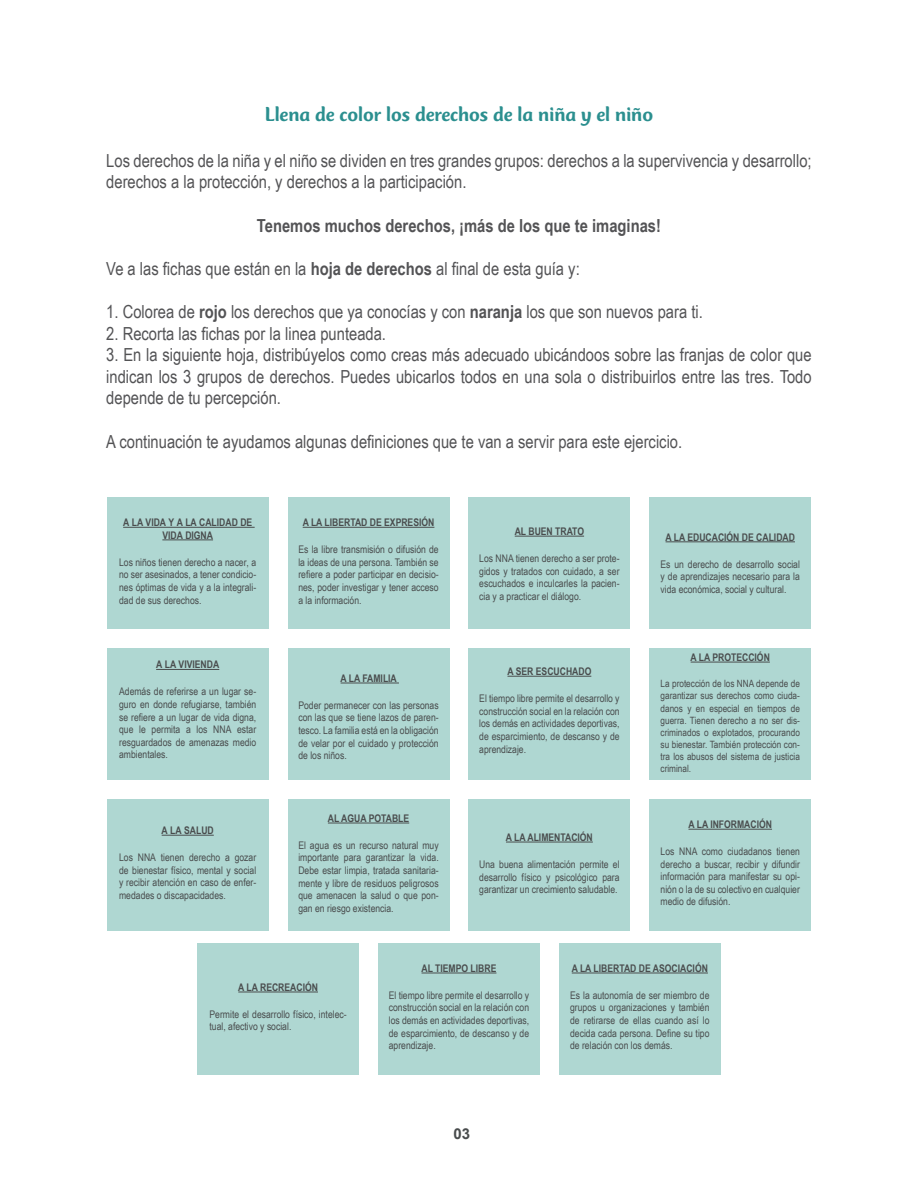
<style>
.page{position:relative;width:918px;height:1188px;background:#fff}
.page>*{position:absolute;margin:0;border:0;box-sizing:border-box;transform-origin:0 0}
.t1{font:500 21px "CT Mercurius Std";color:#2b8f8f}
.t2{font:18px/21.6px "Arial Narrow";color:#535355}
.t3{font:700 18px "Arial Narrow";color:#535355}
.t4{font:700 15px "Arial";color:#494c4d}
.t5{font:10.5px/12.6px "Arial Narrow";color:#494c4d;text-align:justify}
.t6{font:700 10.5px/12.6px "Arial Narrow";color:#494c4d;text-align:center}
.t7{font:10.05px/12px "Arial Narrow";color:#494c4d;text-align:justify}
.s1{font-weight:700}
</style>
<div class="page">
<div style="left:107px;top:498px;width:161px;height:131px;background:#afd7d2"></div>
<div style="left:288px;top:498px;width:161px;height:131px;background:#afd7d2"></div>
<div style="left:469px;top:498px;width:161px;height:131px;background:#afd7d2"></div>
<div style="left:650px;top:498px;width:161px;height:131px;background:#afd7d2"></div>
<div style="left:107px;top:648px;width:161px;height:132px;background:#afd7d2"></div>
<div style="left:288px;top:648px;width:161px;height:132px;background:#afd7d2"></div>
<div style="left:469px;top:648px;width:161px;height:132px;background:#afd7d2"></div>
<div style="left:650px;top:648px;width:161px;height:132px;background:#afd7d2"></div>
<div style="left:107px;top:799px;width:161px;height:131px;background:#afd7d2"></div>
<div style="left:288px;top:799px;width:161px;height:131px;background:#afd7d2"></div>
<div style="left:469px;top:799px;width:161px;height:131px;background:#afd7d2"></div>
<div style="left:650px;top:799px;width:161px;height:131px;background:#afd7d2"></div>
<div style="left:197px;top:944px;width:162px;height:131px;background:#afd7d2"></div>
<div style="left:378px;top:944px;width:162px;height:131px;background:#afd7d2"></div>
<div style="left:559px;top:944px;width:162px;height:131px;background:#afd7d2"></div>
<hr style="left:123px;top:527px;width:132px;height:1px;background:#494c4d">
<hr style="left:162px;top:539px;width:51px;height:1px;background:#494c4d">
<hr style="left:156px;top:669px;width:63px;height:1px;background:#494c4d">
<hr style="left:162px;top:835px;width:52px;height:1px;background:#494c4d">
<hr style="left:303px;top:527px;width:131px;height:1px;background:#494c4d">
<hr style="left:238px;top:992px;width:80px;height:1px;background:#494c4d">
<hr style="left:341px;top:683px;width:58px;height:1px;background:#494c4d">
<hr style="left:328px;top:823px;width:81px;height:1px;background:#494c4d">
<hr style="left:422px;top:973px;width:74px;height:1px;background:#494c4d">
<hr style="left:507px;top:676px;width:84px;height:1px;background:#494c4d">
<hr style="left:515px;top:536px;width:69px;height:1px;background:#494c4d">
<hr style="left:506px;top:842px;width:87px;height:1px;background:#494c4d">
<hr style="left:666px;top:541px;width:129px;height:1px;background:#494c4d">
<hr style="left:689px;top:829px;width:83px;height:1px;background:#494c4d">
<hr style="left:572px;top:973px;width:136px;height:1px;background:#494c4d">
<hr style="left:691px;top:662px;width:79px;height:1px;background:#494c4d">
<p class="t1" style="left:265px;top:103px;width:390px">Llena de color los derechos de la niña y el niño</p>
<p class="t2" style="left:106px;top:149px;width:707px">Los derechos de la niña y el niño se dividen en tres grandes grupos: derechos a la supervivencia y desarrollo; derechos a la protección, y derechos a la participación.</p>
<p class="t3" style="left:257px;top:212px;width:406px">Tenemos muchos derechos, ¡más de los que te imaginas!</p>
<p class="t2" style="left:106px;top:257px;width:475px">Ve a las fichas que están en la <span class="s1">hoja de derechos</span> al final de esta guía y:</p>
<p class="t2" style="left:106px;top:300px;width:598px">1. Colorea de <span class="s1">rojo</span> los derechos que ya conocías y con <span class="s1">naranja</span> los que son nuevos para ti.</p>
<p class="t2" style="left:106px;top:322px;width:281px">2. Recorta las fichas por la linea punteada.</p>
<p class="t2" style="left:106px;top:343px;width:707px;text-align:justify">3. En la siguiente hoja, distribúyelos como creas más adecuado ubicándoos sobre las franjas de color que indican los 3 grupos de derechos. Puedes ubicarlos todos en una sola o distribuirlos entre las tres. Todo depende de tu percepción.</p>
<p class="t2" style="left:106px;top:430px;width:577px">A continuación te ayudamos algunas definiciones que te van a servir para este ejercicio.</p>
<p class="t6" style="left:123px;top:516px;width:131px">A LA VIDA Y A LA CALIDAD DE<br>VIDA DIGNA</p>
<p class="t5" style="left:119px;top:555px;width:139px">Los niños tienen derecho a nacer, a no ser asesinados, a tener condicio&shy;nes óptimas de vida y a la integrali&shy;dad de sus derechos.</p>
<p class="t6" style="left:156px;top:658px;width:65px">A LA VIVIENDA</p>
<p class="t5" style="left:119px;top:685px;width:139px">Además de referirse a un lugar se&shy;guro en donde refugiarse, también se refiere a un lugar de vida digna, que le permita a los NNA estar resguardados de amenazas medio ambientales.</p>
<p class="t6" style="left:162px;top:824px;width:54px">A LA SALUD</p>
<p class="t5" style="left:119px;top:851px;width:139px">Los NNA tienen derecho a gozar de bienestar físico, mental y social y recibir atención en caso de enfer&shy;medades o discapacidades.</p>
<p class="t6" style="left:303px;top:516px;width:133px">A LA LIBERTAD DE EXPRESIÓN</p>
<p class="t5" style="left:298px;top:543px;width:142px">Es la libre transmisión o difusión de la ideas de una persona. También se refiere a poder participar en decisio&shy;nes, poder investigar y tener acceso a la información.</p>
<p class="t6" style="left:341px;top:671px;width:58px">A LA FAMILIA</p>
<p class="t5" style="left:298px;top:698px;width:142px">Poder permanecer con las personas con las que se tiene lazos de paren&shy;tesco. La familia está en la obligación de velar por el cuidado y protección de los niños.</p>
<p class="t6" style="left:328px;top:811px;width:83px">AL AGUA POTABLE</p>
<p class="t5" style="left:298px;top:839px;width:142px">El agua es un recurso natural muy importante para garantizar la vida.<br>Debe estar limpia, tratada sanitaria&shy;mente y libre de residuos peligrosos que amenacen la salud o que pon&shy;gan en riesgo existencia.</p>
<p class="t6" style="left:515px;top:525px;width:71px">AL BUEN TRATO</p>
<p class="t5" style="left:479px;top:552px;width:142px">Los NNA tienen derecho a ser prote&shy;gidos y tratados con cuidado, a ser escuchados e inculcarles la pacien&shy;cia y a practicar el diálogo.</p>
<p class="t6" style="left:507px;top:665px;width:85px">A SER ESCUCHADO</p>
<p class="t5" style="left:479px;top:692px;width:142px">El tiempo libre permite el desarrollo y construcción social en la relación con los demás en actividades deportivas, de esparcimiento, de descanso y de aprendizaje.</p>
<p class="t6" style="left:506px;top:830px;width:88px">A LA ALIMENTACIÓN</p>
<p class="t5" style="left:479px;top:858px;width:142px">Una buena alimentación permite el desarrollo físico y psicológico para garantizar un crecimiento saludable.</p>
<p class="t6" style="left:666px;top:530px;width:131px">A LA EDUCACIÓN DE CALIDAD</p>
<p class="t5" style="left:661px;top:557px;width:141px">Es un derecho de desarrollo social y de aprendizajes necesario para la vida económica, social y cultural.</p>
<p class="t6" style="left:691px;top:650px;width:81px">A LA PROTECCIÓN</p>
<p class="t7" style="left:661px;top:677px;width:141px">La protección de los NNA depende de garantizar sus derechos como ciuda&shy;danos y en especial en tiempos de guerra. Tienen derecho a no ser dis&shy;criminados o explotados, procurando su bienestar. También protección con&shy;tra los abusos del sistema de justicia criminal.</p>
<p class="t6" style="left:689px;top:818px;width:85px">A LA INFORMACIÓN</p>
<p class="t5" style="left:661px;top:845px;width:141px">Los NNA como ciudadanos tienen derecho a buscar, recibir y difundir información para manifestar su opi&shy;nión o la de su colectivo en cualquier medio de difusión.</p>
<p class="t6" style="left:238px;top:980px;width:81px">A LA RECREACIÓN</p>
<p class="t5" style="left:210px;top:1007px;width:139px">Permite el desarrollo físico, intelec&shy;tual, afectivo y social.</p>
<p class="t6" style="left:422px;top:961px;width:76px">AL TIEMPO LIBRE</p>
<p class="t5" style="left:389px;top:988px;width:142px">El tiempo libre permite el desarrollo y construcción social en la relación con los demás en actividades deportivas, de esparcimiento, de descanso y de aprendizaje.</p>
<p class="t4" style="left:454px;top:1124px;width:18px">03</p>
<p class="t6" style="left:572px;top:961px;width:138px">A LA LIBERTAD DE ASOCIACIÓN</p>
<p class="t5" style="left:570px;top:988px;width:141px">Es la autonomía de ser miembro de grupos u organizaciones y también de retirarse de ellas cuando así lo decida cada persona. Define su tipo de relación con los demás.</p>
</div>
